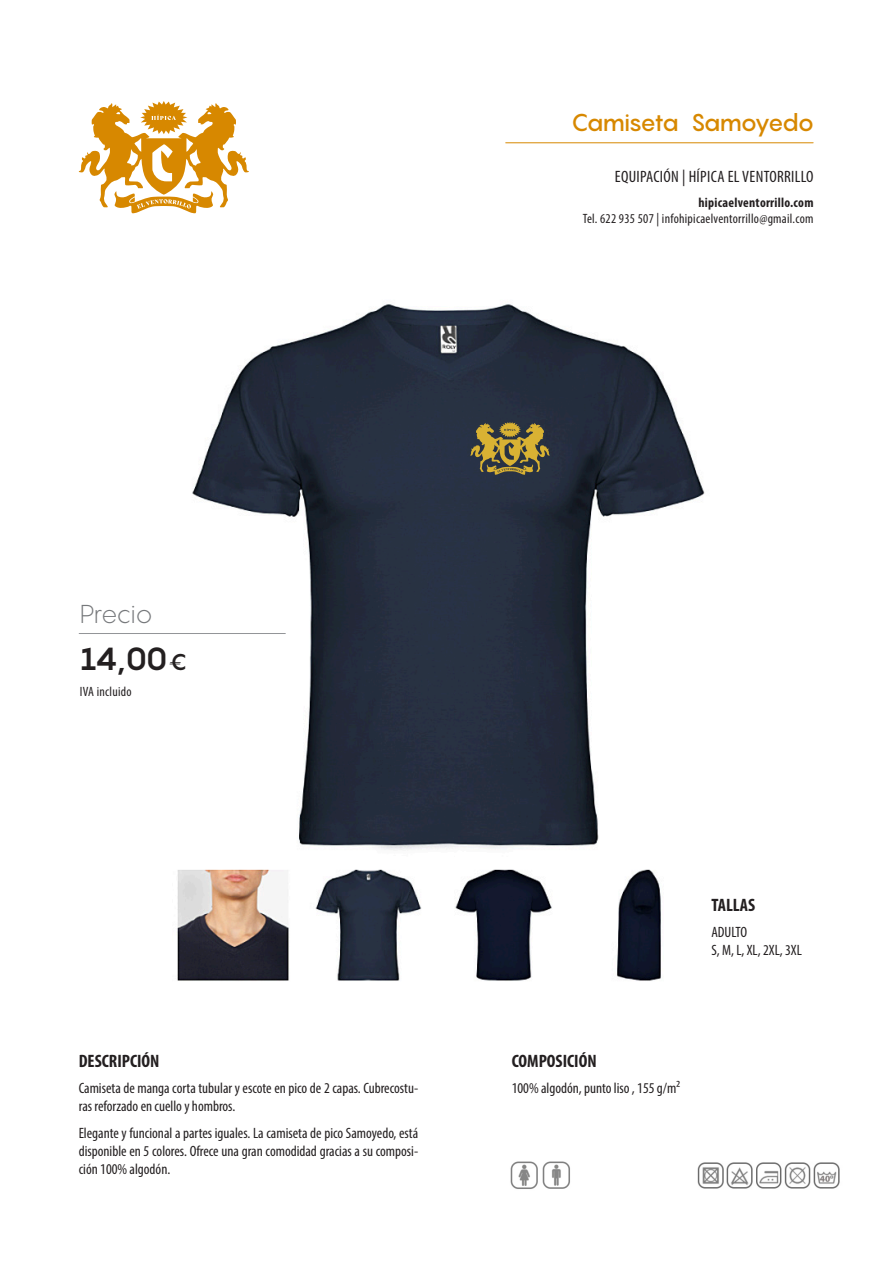
<style>
.page{position:relative;width:893px;height:1263px;background:#fff}
.page>*{position:absolute;margin:0;border:0;box-sizing:border-box;transform-origin:0 0}
.t1{font:700 31.5px "Pangram";color:#231f20}
.t2{font:300 25.5px "Pangram";letter-spacing:-.055em;color:#76787b}
.t3{font:500 24px "Pangram";letter-spacing:-.08em;color:#d78800}
.t4{font:700 condensed 18px "Myriad Pro";color:#231f20}
.t5{font:condensed 16.5px "Myriad Pro";letter-spacing:.02em;color:#231f20}
.t6{font:condensed 15px/18px "Myriad Pro";color:#231f20}
.t7{font:condensed 13.5px "Myriad Pro";letter-spacing:.02em;color:#231f20}
.t8{font:700 condensed 13.5px "Myriad Pro";letter-spacing:.02em;color:#231f20}
.s1{font-size:22.5px}
</style>
<div class="page">
<img style="left:177px;top:304px;width:528px;height:677px">
<svg style="left:470px;top:422px;width:80px;height:53px"></svg>
<img style="left:697px;top:1162px;width:143px;height:27px">
<svg style="left:78px;top:101px;width:171px;height:113px"></svg>
<hr style="left:506px;top:142px;width:307px;height:1px;background:#d78800">
<hr style="left:79px;top:633px;width:206px;height:1px;background:#939598">
<img style="left:510px;top:1161px;width:28px;height:28px">
<img style="left:542px;top:1161px;width:28px;height:28px">
<p class="t3" style="left:571px;top:107px;width:245px">Camiseta Samoyedo</p>
<p class="t5" style="left:615px;top:167px;width:200px">EQUIPACIÓN | HÍPICA EL VENTORRILLO</p>
<p class="t8" style="left:698px;top:194px;width:117px">hipicaelventorrillo.com</p>
<p class="t7" style="left:583px;top:210px;width:232px">Tel. 622 935 507 | infohipicaelventorrillo@gmail.com</p>
<p class="t2" style="left:80px;top:597px;width:75px">Precio</p>
<p class="t1" style="left:80px;top:638px;width:109px">14,00<span class="s1">€</span></p>
<p class="t7" style="left:80px;top:683px;width:53px">IVA incluido</p>
<p class="t4" style="left:79px;top:1049px;width:82px">DESCRIPCIÓN</p>
<p class="t6" style="left:79px;top:1079px;width:341px">Camiseta de manga corta tubular y escote en pico de 2 capas. Cubrecostu&shy;ras reforzado en cuello y hombros.</p>
<p class="t6" style="left:79px;top:1123px;width:341px;text-align:justify">Elegante y funcional a partes iguales. La camiseta de pico Samoyedo, está disponible en 5 colores. Ofrece una gran comodidad gracias a su composi&shy;ción 100% algodón.</p>
<p class="t4" style="left:711px;top:893px;width:45px">TALLAS</p>
<p class="t6" style="left:711px;top:923px;width:37px">ADULTO</p>
<p class="t6" style="left:711px;top:941px;width:92px">S, M, L, XL, 2XL, 3XL</p>
<p class="t4" style="left:512px;top:1049px;width:86px">COMPOSICIÓN</p>
<p class="t6" style="left:512px;top:1079px;width:170px">100% algodón, punto liso , 155 g/m²</p>
</div>
